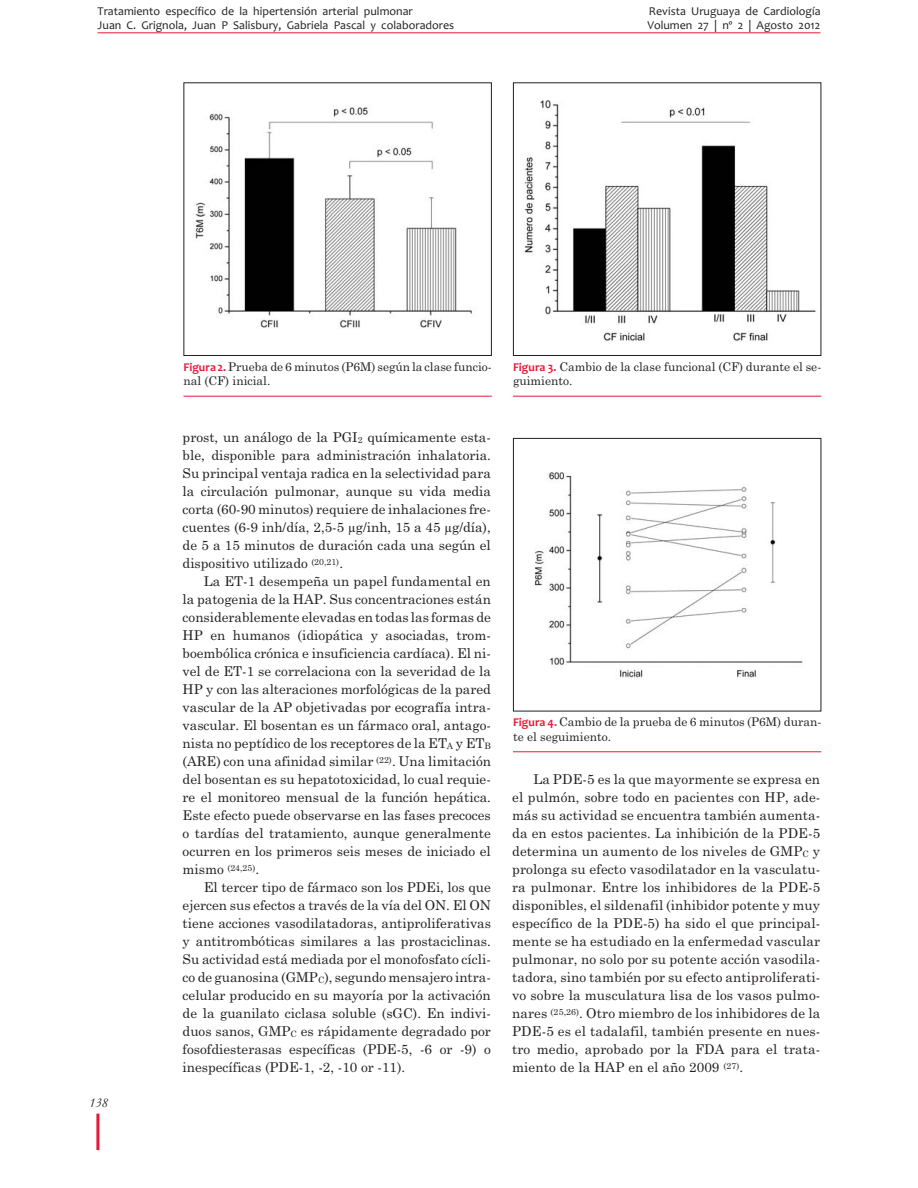
<style>
.page{position:relative;width:918px;height:1188px;background:#fff}
.page>*{position:absolute;margin:0;border:0;box-sizing:border-box;transform-origin:0 0}
.t1{font:13.5px/18px "Century Schoolbook";color:#231f20;text-align:justify}
.t2{font:italic 13.5px "Garamond";color:#231f20}
.t3{font:12px/14.7px "Century Schoolbook";color:#231f20}
.t4{font:12px "Candara";color:#231f20}
.t5{font:8.7px "Century Schoolbook";color:#231f20}
.s1{font-family:"Candara";font-weight:700;color:#e71939}
.s2{font-size:8.7px}
.s3{font-size:13.5px}
</style>
<div class="page">
<hr style="left:96px;top:1114px;width:3px;height:36px;background:#e71939">
<hr style="left:98px;top:33px;width:722px;height:1px;background:#e71939">
<img style="left:534px;top:472px;width:269px;height:207px">
<div style="left:513px;top:438px;width:308px;height:273px;border:1px solid #231f20"></div>
<hr style="left:513px;top:752px;width:308px;height:1px;background:#e71939">
<img style="left:194px;top:107px;width:278px;height:221px">
<div style="left:183px;top:82px;width:309px;height:274px;border:1px solid #231f20"></div>
<hr style="left:183px;top:396px;width:309px;height:1px;background:#e71939">
<img style="left:524px;top:100px;width:292px;height:241px">
<div style="left:513px;top:82px;width:308px;height:274px;border:1px solid #231f20"></div>
<hr style="left:513px;top:396px;width:308px;height:1px;background:#e71939">
<p class="t4" style="left:98px;top:6px;width:317px">Tratamiento específico de la hipertensión arterial pulmonar</p>
<p class="t4" style="left:649px;top:6px;width:173px">Revista Uruguaya de Cardiología</p>
<p class="t4" style="left:98px;top:21px;width:358px">Juan C. Grignola, Juan P Salisbury, Gabriela Pascal y colaboradores</p>
<p class="t4" style="left:647px;top:21px;width:174px">Volumen 27 | nº 2 | Agosto 2012</p>
<p class="t3" style="left:183px;top:360px;width:310px"><span class="s1">Figura 2.</span> Prueba de 6 minutos (P6M) según la clase funcio&shy;nal (CF) inicial.</p>
<p class="t3" style="left:513px;top:360px;width:310px"><span class="s1">Figura 3.</span> Cambio de la clase funcional (CF) durante el se&shy;guimiento.</p>
<p class="t2" style="left:89px;top:1098px;width:20px">138</p>
<p class="t1" style="left:183px;top:430px;width:310px">prost, un análogo de la PGI<span class="s2">2</span> químicamente esta&shy;ble, disponible para administración inhalatoria.<br>Su principal ventaja radica en la selectividad para la circulación pulmonar, aunque su vida media corta (60-90 minutos) requiere de inhalaciones fre&shy;cuentes (6-9 inh/día, 2,5-5 µg/inh, 15 a 45 µg/día), de 5 a 15 minutos de duración cada una según el dispositivo utilizado <sup>(20,21)</sup>.</p>
<p class="t1" style="left:183px;top:574px;width:310px;text-indent:21px">La ET-1 desempeña un papel fundamental en la patogenia de la HAP. Sus concentraciones están considerablemente elevadas en todas las formas de HP en humanos (idiopática y asociadas, trom&shy;boembólica crónica e insuficiencia cardíaca). El ni&shy;vel de ET-1 se correlaciona con la severidad de la HP y con las alteraciones morfológicas de la pared vascular de la AP objetivadas por ecografía intra&shy;vascular. El bosentan es un fármaco oral, antago&shy;nista no peptídico de los receptores de la ET<span class="s2">A</span> y ET<span class="s2">B </span>(ARE) con una afinidad similar <sup>(22)</sup>. Una limitación del bosentan es su hepatotoxicidad, lo cual requie&shy;re el monitoreo mensual de la función hepática.<br>Este efecto puede observarse en las fases precoces o tardías del tratamiento, aunque generalmente ocurren en los primeros seis meses de iniciado el</p>
<p class="t5" style="left:183px;top:865px;width:78px"><span class="s3">mismo</span> (24,25)<span class="s3">.</span></p>
<p class="t1" style="left:183px;top:880px;width:310px;text-indent:21px">El tercer tipo de fármaco son los PDEi, los que ejercen sus efectos a través de la vía del ON. El ON tiene acciones vasodilatadoras, antiproliferativas y antitrombóticas similares a las prostaciclinas.<br>Su actividad está mediada por el monofosfato cícli&shy;co de guanosina (GMP<span class="s2">C</span>), segundo mensajero intra&shy;celular producido en su mayoría por la activación de la guanilato ciclasa soluble (sGC). En indivi&shy;duos sanos, GMP<span class="s2">C</span> es rápidamente degradado por fosofdiesterasas específicas (PDE-5, -6 or -9) o inespecíficas (PDE-1, -2, -10 or -11).</p>
<p class="t3" style="left:513px;top:716px;width:310px"><span class="s1">Figura 4.</span> Cambio de la prueba de 6 minutos (P6M) duran&shy;te el seguimiento.</p>
<p class="t1" style="left:512px;top:772px;width:310px;text-indent:21px">La PDE-5 es la que mayormente se expresa en el pulmón, sobre todo en pacientes con HP, ade&shy;más su actividad se encuentra también aumenta&shy;da en estos pacientes. La inhibición de la PDE-5 determina un aumento de los niveles de GMP<span class="s2">C</span> y prolonga su efecto vasodilatador en la vasculatu&shy;ra pulmonar. Entre los inhibidores de la PDE-5 disponibles, el sildenafil (inhibidor potente y muy específico de la PDE-5) ha sido el que principal&shy;mente se ha estudiado en la enfermedad vascular pulmonar, no solo por su potente acción vasodila&shy;tadora, sino también por su efecto antiproliferati&shy;vo sobre la musculatura lisa de los vasos pulmo&shy;nares <sup>(25,26)</sup>. Otro miembro de los inhibidores de la PDE-5 es el tadalafil, también presente en nues&shy;tro medio, aprobado por la FDA para el trata&shy;miento de la HAP en el año 2009 <sup>(27)</sup>.</p>
</div>
